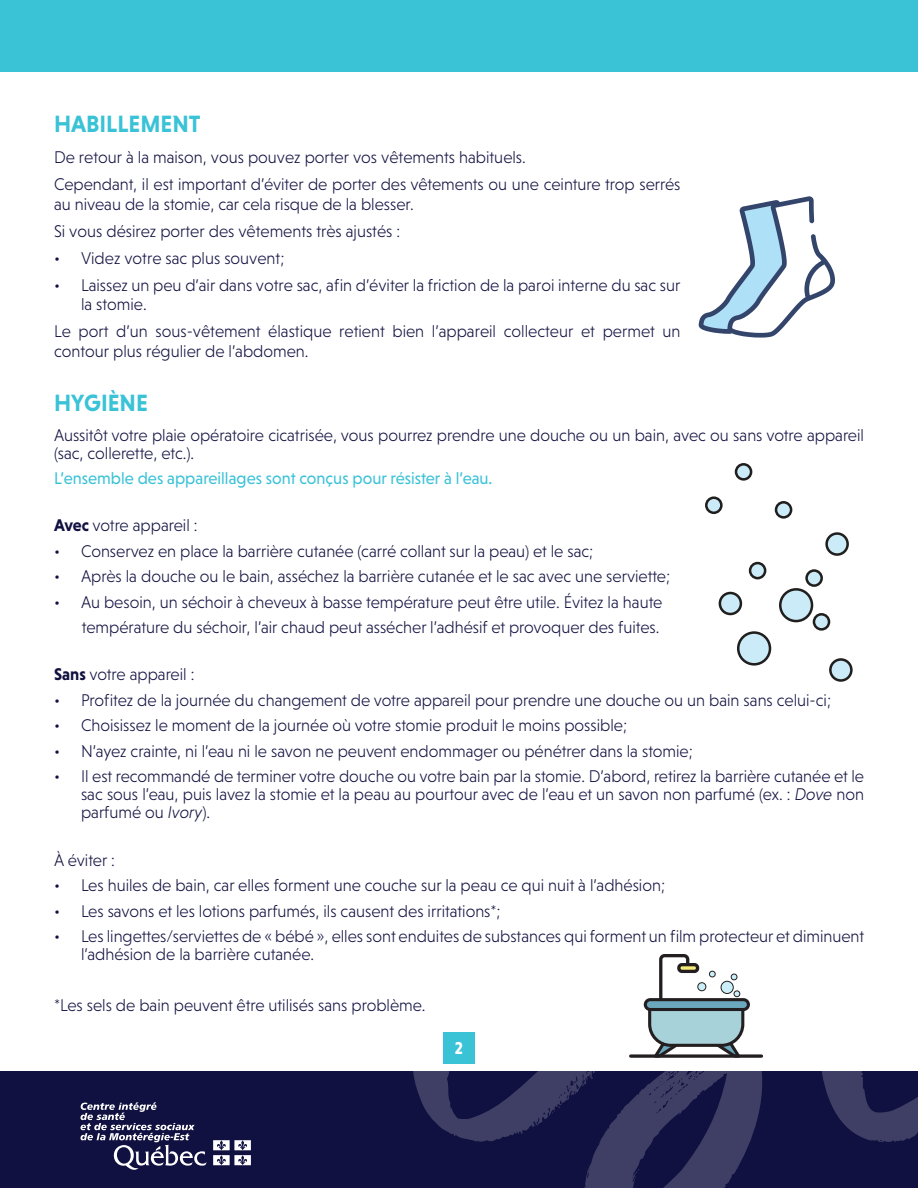
<style>
.page{position:relative;width:918px;height:1188px;background:#fff}
.page>*{position:absolute;margin:0;border:0;box-sizing:border-box;transform-origin:0 0}
._2023_-_Titre_0{font:700 24px "Niveau Grotesk";color:#3ac2d7;scale:.96 1}
._2023_-_Pagination{font:700 17.55px "Niveau Grotesk";color:#fff}
._2023_-_textes_courant{font:300 17.25px/18px "Niveau Grotesk";color:#111141;scale:.96 1}
._2023_-_textes_courant-2{font:17.25px "Niveau Grotesk";color:#3ac2d7;scale:.96 1}
.s1{font-weight:700}
.s2{font-style:italic}
</style>
<div class="page">
<div style="left:0;top:1071px;width:918px;height:117px;background:#111141"></div>
<svg style="left:413px;top:1054px;width:505px;height:134px"></svg>
<svg style="left:551px;top:1106px;width:10px;height:8px"></svg>
<svg style="left:634px;top:1169px;width:5px;height:9px"></svg>
<div style="left:0;top:0;width:918px;height:72px;background:#3ac2d7"></div>
<div style="left:443px;top:1032px;width:32px;height:32px;background:#3ac2d7"></div>
<svg style="left:81px;top:1102px;width:126px;height:68px"></svg>
<svg style="left:213px;top:1140px;width:38px;height:25px"></svg>
<svg style="left:699px;top:196px;width:136px;height:142px"></svg>
<div style="left:780px;top:589px;width:32px;height:32px;background:#caebf7;border-radius:50%"></div>
<div style="left:779px;top:588px;width:34px;height:34px;border:3px solid #211e1e;border-radius:50%"></div>
<div style="left:738px;top:633px;width:32px;height:31px;background:#caebf7;border-radius:50%"></div>
<div style="left:737px;top:631px;width:34px;height:35px;border:3px solid #211e1e;border-radius:50%"></div>
<div style="left:720px;top:593px;width:21px;height:21px;background:#caebf7;border-radius:50%"></div>
<div style="left:719px;top:592px;width:23px;height:23px;border:3px solid #211e1e;border-radius:50%"></div>
<div style="left:827px;top:534px;width:21px;height:21px;background:#caebf7;border-radius:50%"></div>
<div style="left:825px;top:532px;width:24px;height:24px;border:3px solid #211e1e;border-radius:50%"></div>
<div style="left:830px;top:659px;width:21px;height:21px;background:#caebf7;border-radius:50%"></div>
<div style="left:829px;top:658px;width:24px;height:24px;border:3px solid #211e1e;border-radius:50%"></div>
<div style="left:750px;top:563px;width:15px;height:15px;background:#caebf7;border-radius:50%"></div>
<div style="left:749px;top:562px;width:17px;height:17px;border:3px solid #211e1e;border-radius:50%"></div>
<div style="left:736px;top:464px;width:15px;height:15px;background:#caebf7;border-radius:50%"></div>
<div style="left:735px;top:463px;width:17px;height:18px;border:3px solid #211e1e;border-radius:50%"></div>
<div style="left:807px;top:571px;width:15px;height:15px;background:#caebf7;border-radius:50%"></div>
<div style="left:805px;top:569px;width:18px;height:18px;border:3px solid #211e1e;border-radius:50%"></div>
<div style="left:776px;top:502px;width:15px;height:15px;background:#caebf7;border-radius:50%"></div>
<div style="left:775px;top:501px;width:17px;height:18px;border:3px solid #211e1e;border-radius:50%"></div>
<div style="left:814px;top:614px;width:15px;height:15px;background:#caebf7;border-radius:50%"></div>
<div style="left:813px;top:613px;width:17px;height:18px;border:3px solid #211e1e;border-radius:50%"></div>
<div style="left:706px;top:498px;width:15px;height:15px;background:#caebf7;border-radius:50%"></div>
<div style="left:705px;top:496px;width:18px;height:18px;border:3px solid #211e1e;border-radius:50%"></div>
<div style="left:644px;top:998px;width:106px;height:13px;border:3px solid #231f20;border-radius:5px"></div>
<svg style="left:746px;top:1054px;width:15px;height:4px"></svg>
<svg style="left:609px;top:954px;width:137px;height:113px"></svg>
<div style="left:734px;top:990px;width:6px;height:7px;border:1px solid #231f20;border-radius:50%"></div>
<p class="_2023_-_Titre_0" style="left:54px;top:110px;width:154px">HABILLEMENT</p>
<p class="_2023_-_textes_courant" style="left:54px;top:148px;width:493px">De retour à la maison, vous pouvez porter vos vêtements habituels.</p>
<p class="_2023_-_textes_courant" style="left:54px;top:175px;width:654px;line-height:19.5px">Cependant, il est important d’éviter de porter des vêtements ou une ceinture trop serrés au niveau de la stomie, car cela risque de la blesser.</p>
<p class="_2023_-_textes_courant" style="left:54px;top:222px;width:362px">Si vous désirez porter des vêtements très ajustés :</p>
<p class="_2023_-_textes_courant" style="left:54px;top:249px;width:242px">• Videz votre sac plus souvent;</p>
<p class="_2023_-_textes_courant" style="left:81px;top:275px;width:626px;line-height:19.5px;text-indent:-27px">• Laissez un peu d’air dans votre sac, afin d’éviter la friction de la paroi interne du sac sur la stomie.</p>
<p class="_2023_-_textes_courant" style="left:54px;top:322px;width:654px;line-height:19.5px">Le port d’un sous-vêtement élastique retient bien l’appareil collecteur et permet un contour plus régulier de l’abdomen.</p>
<p class="_2023_-_Titre_0" style="left:54px;top:389px;width:99px">HYGIÈNE</p>
<p class="_2023_-_textes_courant" style="left:54px;top:426px;width:845px">Aussitôt votre plaie opératoire cicatrisée, vous pourrez prendre une douche ou un bain, avec ou sans votre appareil (sac, collerette, etc.).</p>
<p class="_2023_-_textes_courant-2" style="left:54px;top:469px;width:458px">L’ensemble des appareillages sont conçus pour résister à l’eau.</p>
<p class="_2023_-_textes_courant" style="left:54px;top:516px;width:151px"><span class="s1">Avec</span> votre appareil :</p>
<p class="_2023_-_textes_courant" style="left:54px;top:542px;width:563px">• Conservez en place la barrière cutanée (carré collant sur la peau) et le sac;</p>
<p class="_2023_-_textes_courant" style="left:54px;top:567px;width:643px">• Après la douche ou le bain, asséchez la barrière cutanée et le sac avec une serviette;</p>
<p class="_2023_-_textes_courant" style="left:54px;top:593px;width:635px">• Au besoin, un séchoir à cheveux à basse température peut être utile. Évitez la haute</p>
<p class="_2023_-_textes_courant" style="left:82px;top:618px;width:603px">température du séchoir, l’air chaud peut assécher l’adhésif et provoquer des fuites.</p>
<p class="_2023_-_textes_courant" style="left:54px;top:666px;width:148px"><span class="s1">Sans</span> votre appareil :</p>
<p class="_2023_-_textes_courant" style="left:54px;top:691px;width:811px">• Profitez de la journée du changement de votre appareil pour prendre une douche ou un bain sans celui-ci;</p>
<p class="_2023_-_textes_courant" style="left:54px;top:717px;width:599px">• Choisissez le moment de la journée où votre stomie produit le moins possible;</p>
<p class="_2023_-_textes_courant" style="left:54px;top:742px;width:667px">• N’ayez crainte, ni l’eau ni le savon ne peuvent endommager ou pénétrer dans la stomie;</p>
<p class="_2023_-_textes_courant" style="left:81px;top:768px;width:817px;text-align:justify;text-indent:-27px">• Il est recommandé de terminer votre douche ou votre bain par la stomie. D’abord, retirez la barrière cutanée et le sac sous l’eau, puis lavez la stomie et la peau au pourtour avec de l’eau et un savon non parfumé (ex. : <span class="s2">Dove</span> non parfumé ou <span class="s2">Ivory</span>).</p>
<p class="_2023_-_textes_courant" style="left:54px;top:851px;width:65px">À éviter :</p>
<p class="_2023_-_textes_courant" style="left:54px;top:876px;width:638px">• Les huiles de bain, car elles forment une couche sur la peau ce qui nuit à l’adhésion;</p>
<p class="_2023_-_textes_courant" style="left:54px;top:902px;width:467px">• Les savons et les lotions parfumés, ils causent des irritations*;</p>
<p class="_2023_-_textes_courant" style="left:81px;top:927px;width:817px;text-indent:-27px">• Les lingettes/serviettes de « bébé », elles sont enduites de substances qui forment un film protecteur et diminuent l’adhésion de la barrière cutanée.</p>
<p class="_2023_-_textes_courant" style="left:54px;top:996px;width:389px">*Les sels de bain peuvent être utilisés sans problème.</p>
<p class="_2023_-_Pagination" style="left:455px;top:1038px;width:10px">2</p>
</div>
